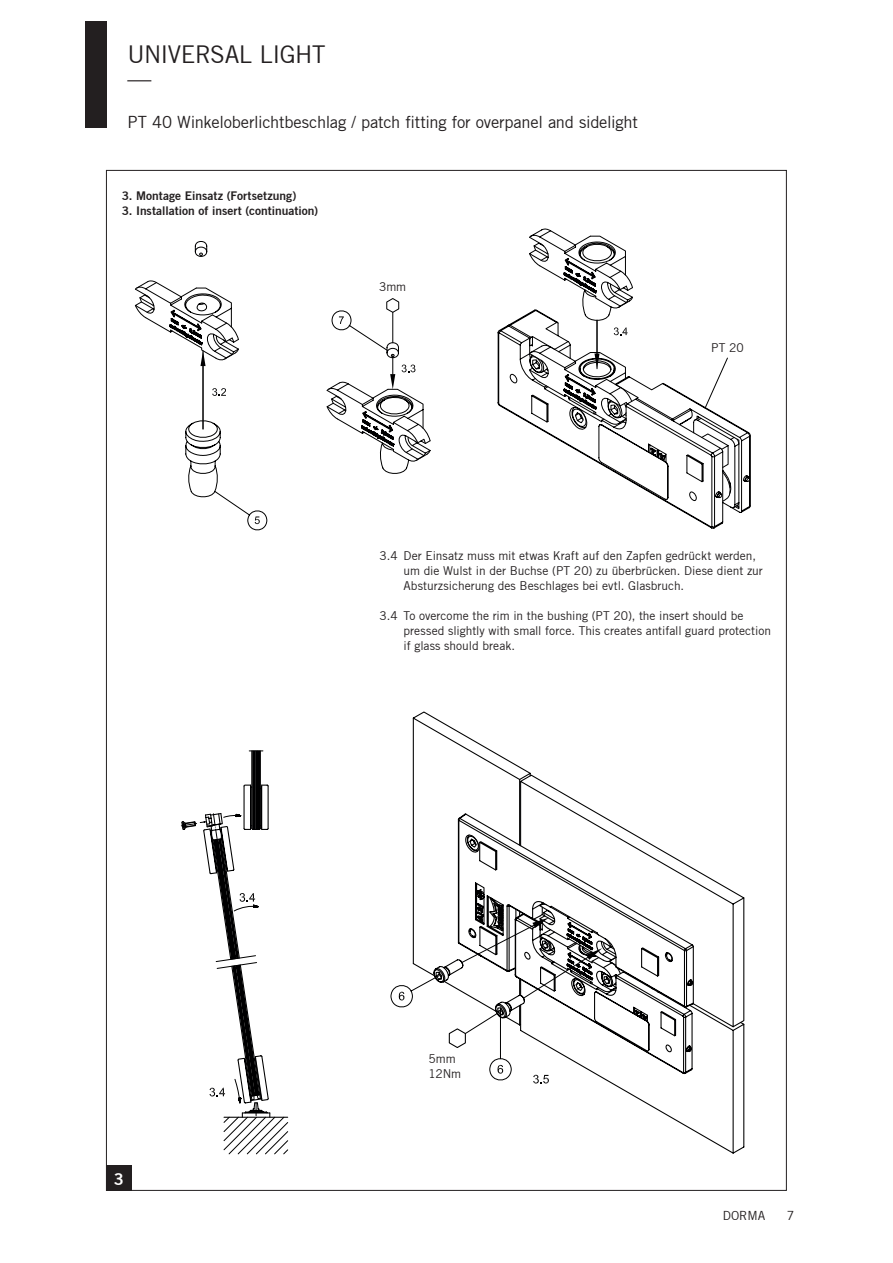
<style>
.page{position:relative;width:893px;height:1263px;background:#fff}
.page>*{position:absolute;margin:0;border:0;box-sizing:border-box;transform-origin:0 0}
.t1{font:24px/24px "Trade Gothic";letter-spacing:-.02em;color:#231f20}
.t2{font:16.5px "Trade Gothic";letter-spacing:-.015em;color:#231f20}
.t3{font:16.5px "Trade Gothic Bold Two";color:#fff}
.t4{font:12.3px "Trade Gothic";color:#231f20}
.t5{font:12px/15px "Trade Gothic";color:#231f20}
.t6{font:12px "Trade Gothic Bold Two";color:#231f20}
</style>
<div class="page">
<div style="left:85px;top:21px;width:21px;height:107px;background:#231f20"></div>
<div style="left:106px;top:1165px;width:25px;height:26px;background:#231f20"></div>
<svg style="left:134px;top:241px;width:134px;height:290px"></svg>
<svg style="left:326px;top:298px;width:105px;height:176px"></svg>
<svg style="left:497px;top:313px;width:254px;height:216px"></svg>
<svg style="left:528px;top:228px;width:223px;height:274px"></svg>
<hr style="left:597px;top:320px;width:1px;height:33px;background:#000001">
<hr style="left:255px;top:751px;width:1px;height:78px;background:#000001">
<hr style="left:254px;top:751px;width:1px;height:78px;background:#000001">
<hr style="left:253px;top:751px;width:1px;height:78px;background:#000001">
<hr style="left:252px;top:751px;width:1px;height:78px;background:#000001">
<hr style="left:251px;top:751px;width:1px;height:77px;background:#000001">
<hr style="left:260px;top:751px;width:1px;height:77px;background:#000001">
<hr style="left:259px;top:751px;width:1px;height:78px;background:#000001">
<hr style="left:258px;top:751px;width:1px;height:78px;background:#000001">
<hr style="left:257px;top:751px;width:1px;height:78px;background:#000001">
<hr style="left:256px;top:751px;width:1px;height:78px;background:#000001">
<svg style="left:181px;top:784px;width:108px;height:370px"></svg>
<svg style="left:412px;top:774px;width:333px;height:374px"></svg>
<svg style="left:390px;top:840px;width:353px;height:314px"></svg>
<div style="left:429px;top:1051px;width:47px;height:34px;background:#fff"></div>
<h1 class="t1" style="left:128px;top:42px;width:199px">Universal LIGHT —</h1>
<h2 class="t2" style="left:128px;top:112px;width:512px">PT 40 Winkeloberlichtbeschlag / patch fitting for overpanel and sidelight</h2>
<p class="t6" style="left:122px;top:188px;width:176px">3. Montage Einsatz (Fortsetzung)</p>
<p class="t6" style="left:122px;top:203px;width:198px">3. Installation of insert (continuation)</p>
<p class="t5" style="left:379px;top:279px;width:29px">3mm</p>
<p class="t5" style="left:711px;top:340px;width:34px">PT 20</p>
<p class="t5" style="left:403px;top:548px;width:361px;text-indent:-24px">3.4 Der Einsatz muss mit etwas Kraft auf den Zapfen gedrückt werden, um die Wulst in der Buchse (PT 20) zu überbrücken. Diese dient zur<br>Absturzsicherung des Beschlages bei evtl. Glasbruch.</p>
<p class="t5" style="left:403px;top:608px;width:369px;text-indent:-24px">3.4 To overcome the rim in the bushing (PT 20), the insert should be pressed slightly with small force. This creates antifall guard protection if glass should break.</p>
<h2 class="t3" style="left:114px;top:1169px;width:12px">3</h2>
<p class="t5" style="left:429px;top:1051px;width:34px">5mm<br>12Nm</p>
<p class="t4" style="left:723px;top:1208px;width:44px">DOR MA</p>
<p class="t4" style="left:787px;top:1208px;width:9px">7</p>
</div>
